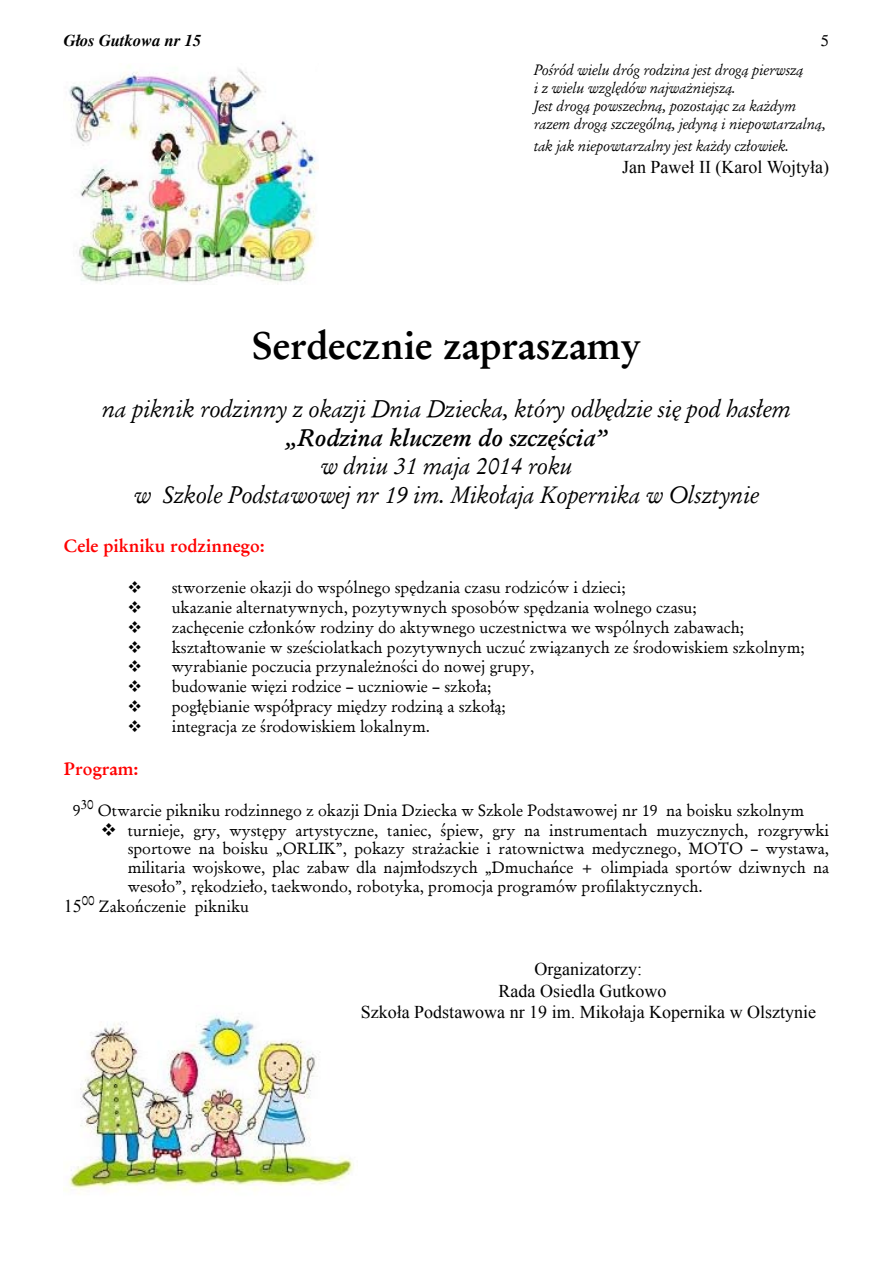
<style>
.page{position:relative;width:893px;height:1263px;background:#fff}
.page>*{position:absolute;margin:0;border:0;box-sizing:border-box;transform-origin:0 0}
.t1{font:600 39px "Garamond";color:#000}
.t2{font:italic 24px/28.8px "Garamond";color:#000;text-align:center}
.t3{font:italic 600 24px "Garamond";color:#000}
.t4{font:18px "Times New Roman";color:#000}
.t5{font:600 18px "Garamond";color:#f00}
.t6{font:16.5px/18.1px "Garamond Antiqua";color:#000;text-align:justify}
.t7{font:italic 700 16.5px "Times";color:#000}
.t8{font:italic 15px/18px "Garamond";color:#000}
.t9{font:13.5px "Garamond Antiqua";color:#000}
.s1{font-family:"Times New Roman";font-size:18px}
</style>
<div class="page">
<img style="left:64px;top:1015px;width:290px;height:179px">
<img style="left:69px;top:65px;width:250px;height:220px">
<p class="t7" style="left:64px;top:31px;width:139px">Głos Gutkowa nr 15</p>
<p class="t8" style="left:534px;top:61px;width:294px">Pośród wielu dróg rodzina jest drogą pierwszą<br>i z wielu względów najważniejszą.<br>Jest drogą powszechną, pozostając za każdym razem drogą szczególną, jedyną i niepowtarzalną,</p>
<p class="t8" style="left:534px;top:137px;width:257px">tak jak niepowtarzalny jest każdy człowiek.</p>
<p class="t4" style="left:622px;top:154px;width:209px">Jan Paweł II (Karol Wojtyła)</p>
<h1 class="t1" style="left:252px;top:321px;width:390px">Serdecznie zapraszamy</h1>
<h2 class="t2" style="left:102px;top:394px;width:691px">na piknik rodzinny z okazji Dnia Dziecka, który odbędzie się pod hasłem</h2>
<h2 class="t3" style="left:287px;top:422px;width:321px">„Rodzina kluczem do szczęścia”</h2>
<h2 class="t2" style="left:134px;top:452px;width:627px">w dniu 31 maja 2014 roku<br>w Szkole Podstawowej nr 19 im. Mikołaja Kopernika w Olsztynie</h2>
<p class="t5" style="left:64px;top:534px;width:203px">Cele pikniku rodzinnego:</p>
<p class="t6" style="left:128px;top:578px;width:500px">❖ stworzenie okazji do wspólnego spędzania czasu rodziców i dzieci;</p>
<p class="t6" style="left:128px;top:598px;width:571px">❖ ukazanie alternatywnych, pozytywnych sposobów spędzania wolnego czasu;</p>
<p class="t6" style="left:128px;top:618px;width:618px">❖ zachęcenie członków rodziny do aktywnego uczestnictwa we wspólnych zabawach;</p>
<p class="t6" style="left:128px;top:638px;width:679px">❖ kształtowanie w sześciolatkach pozytywnych uczuć związanych ze środowiskiem szkolnym;</p>
<p class="t6" style="left:128px;top:657px;width:408px">❖ wyrabianie poczucia przynależności do nowej grupy,</p>
<p class="t6" style="left:128px;top:677px;width:365px">❖ budowanie więzi rodzice – uczniowie – szkoła;</p>
<p class="t6" style="left:128px;top:697px;width:380px">❖ pogłębianie współpracy między rodziną a szkołą;</p>
<p class="t6" style="left:128px;top:717px;width:304px">❖ integracja ze środowiskiem lokalnym.</p>
<p class="t5" style="left:64px;top:757px;width:76px">Program:</p>
<p class="t6" style="left:73px;top:801px;width:9px">9</p>
<p class="t9" style="left:81px;top:796px;width:14px">30</p>
<p class="t6" style="left:98px;top:801px;width:708px">Otwarcie pikniku rodzinnego z okazji Dnia Dziecka w Szkole Podstawowej nr 19 na boisku szkolnym</p>
<p class="t6" style="left:128px;top:821px;width:703px;text-indent:-27px">❖ turnieje, gry, występy artystyczne, taniec, śpiew, gry na instrumentach muzycznych, rozgrywki sportowe na boisku „ORLIK”, pokazy strażackie i ratownictwa medycznego, MOTO – wystawa, militaria wojskowe, plac zabaw dla najmłodszych „Dmuchańce + olimpiada sportów dziwnych na</p>
<p class="t6" style="left:64px;top:877px;width:640px;line-height:19.8px;text-indent:64px">wesoło”, rękodzieło, taekwondo, robotyka, promocja programów profilaktycznych.<br><span class="s1">15</span><sup>00</sup> Zakończenie pikniku</p>
<p class="t4" style="left:534px;top:957px;width:109px">Organizatorzy:</p>
<p class="t4" style="left:498px;top:979px;width:169px">Rada Osiedla Gutkowo</p>
<p class="t4" style="left:361px;top:1000px;width:457px">Szkoła Podstawowa nr 19 im. Mikołaja Kopernika w Olsztynie</p>
</div>
